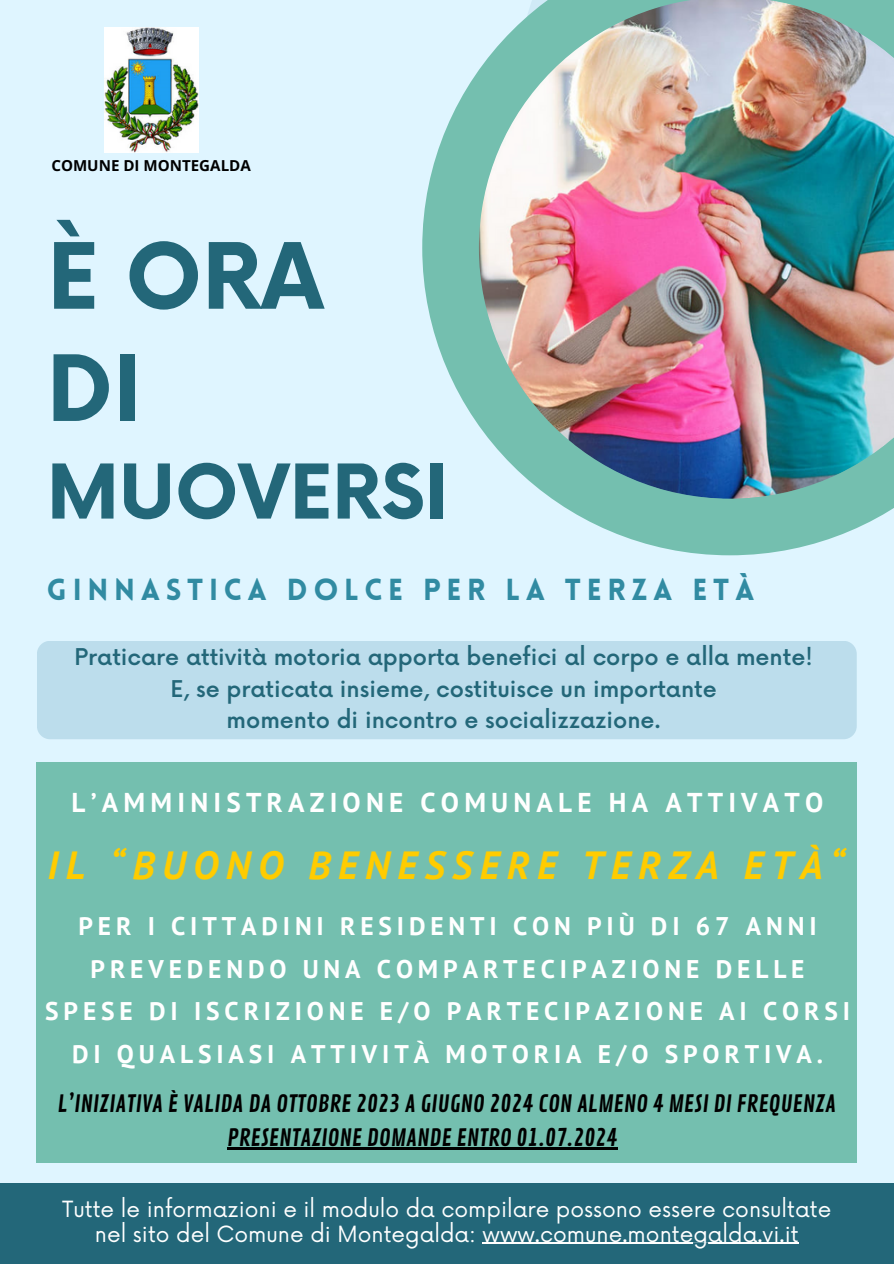
<style>
.page{position:relative;width:894px;height:1264px;background:#fff}
.page>*{position:absolute;margin:0;border:0;box-sizing:border-box;transform-origin:0 0}
.t1{font:700 88.8px/112.2px "Now";color:#236779}
.t2{font:700 73.5px "Now";color:#236779}
.t3{font:italic 700 39.15px "PT Sans";letter-spacing:.19em;color:#fc0}
.t4{font:900 29.7px "Lovelo";letter-spacing:.19em;color:#318ba2}
.t5{font:700 27.15px "PT Sans";letter-spacing:.19em;color:#fff}
.t6{font:700 25.5px/42.8px "PT Sans";letter-spacing:.19em;color:#fff;text-align:center}
.t7{font:23.25px/33.5px "Contrail One";color:#000}
.t8{font:500 22.5px/31.5px "Now";color:#236779;text-align:center}
.t9{font:21.75px/24.8px "Now";color:#fff;text-align:center}
.t10{font:700 15.15px "Open Sans";color:#000}
</style>
<div class="page">
<div style="left:0;top:0;width:893px;height:1263px;background:#dff5ff"></div>
<svg style="left:422px;top:70px;width:471px;height:485px;fill:#74bfaf"></svg>
<img style="left:479px;top:0;width:414px;height:498px">
<div style="left:37px;top:640px;width:819px;height:99px;background:#bcddec;border-radius:13px"></div>
<div style="left:0;top:1182px;width:893px;height:81px;background:#236779"></div>
<div style="left:37px;top:762px;width:819px;height:400px;background:#74bfaf"></div>
<hr style="left:482px;top:1242px;width:316px;height:1px;background:#fff">
<img style="left:104px;top:27px;width:94px;height:125px">
<hr style="left:227px;top:1147px;width:390px;height:3px;background:#000">
<h3 class="t10" style="left:51px;top:155px;width:201px">COMUNE DI MONTEGALDA</h3>
<h2 class="t1" style="left:47px;top:226px;width:277px">È ORA<br>DI</h2>
<h2 class="t2" style="left:47px;top:452px;width:403px">MUOVERSI</h2>
<h5 class="t4" style="left:47px;top:577px;width:708px">GINNASTICA DOLCE PER LA TERZA ETÀ</h5>
<p class="t8" style="left:75px;top:642px;width:739px">Praticare attività motoria apporta benefici al corpo e alla mente!<br>E, se praticata insieme, costituisce un importante<br>momento di incontro e socializzazione.</p>
<h4 class="t5" style="left:71px;top:784px;width:753px">L’AMMINISTRAZIONE COMUNALE HA ATTIVATO</h4>
<h4 class="t3" style="left:47px;top:838px;width:799px">IL “BUONO BENESSERE TERZA ETÀ“</h4>
<h4 class="t6" style="left:45px;top:904px;width:806px">PER I CITTADINI RESIDENTI CON PIÙ DI 67 ANNI PREVEDENDO UNA COMPARTECIPAZIONE DELLE SPESE DI ISCRIZIONE E/O PARTECIPAZIONE AI CORSI DI QUALSIASI ATTIVITÀ MOTORIA E/O SPORTIVA.</h4>
<h6 class="t7" style="left:227px;top:1087px;width:610px;text-indent:-169px">L’INIZIATIVA È VALIDA DA OTTOBRE 2023 A GIUGNO 2024 CON ALMENO 4 MESI DI FREQUENZA<br>PRESENTAZIONE DOMANDE ENTRO 01.07.2024</h6>
<p class="t9" style="left:62px;top:1197px;width:770px">Tutte le informazioni e il modulo da compilare possono essere consultate nel sito del Comune di Montegalda: www.comune.montegalda.vi.it</p>
</div>
